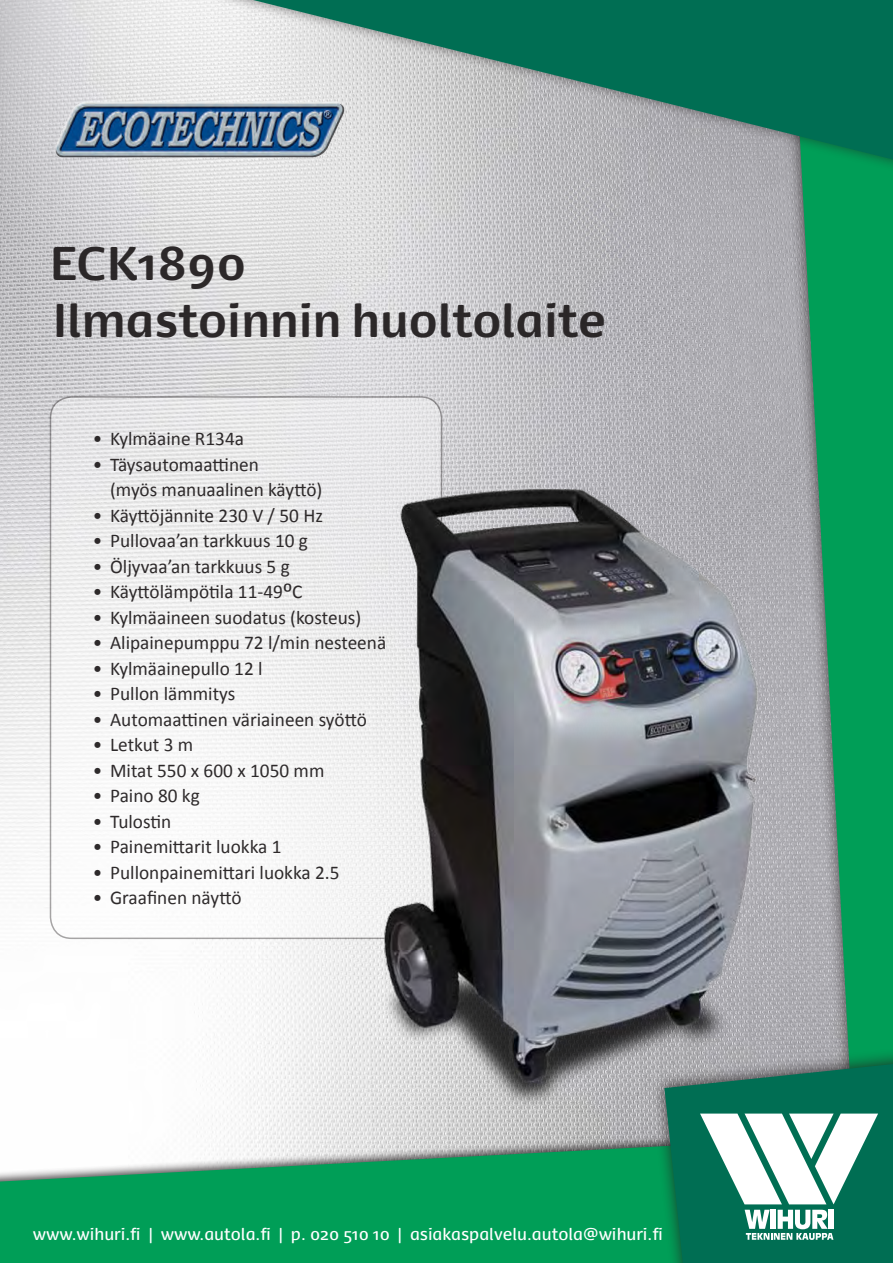
<style>
.page{position:relative;width:893px;height:1263px;background:#fff}
.page>*{position:absolute;margin:0;border:0;box-sizing:border-box;transform-origin:0 0}
.t1{font:700 45px/56.6px "Dancer Pro";color:#231f20}
.t2{font:19.5px/25.5px "Calibri";color:#231f20}
.t3{font:16.2px "Dancer Pro";color:#fff}
.s1{font-family:"Dancer Pro"}
</style>
<div class="page">
<img style="left:0;top:0;width:779px;height:1124px">
<svg style="left:792px;top:203px;width:101px;height:838px;fill:#009e57"></svg>
<div style="left:0;top:1124px;width:878px;height:139px;background:#231f20;opacity:.75"></div>
<svg style="left:0;top:1134px;width:651px;height:129px;fill:#009e57"></svg>
<div style="left:651px;top:1041px;width:242px;height:222px;background:#231f20;opacity:.75"></div>
<svg style="left:664px;top:1064px;width:229px;height:199px;fill:#006e53"></svg>
<svg style="left:700px;top:1113px;width:178px;height:91px"></svg>
<svg style="left:745px;top:1210px;width:88px;height:30px"></svg>
<div style="left:100px;top:0;width:793px;height:203px;background:#231f20;opacity:.75"></div>
<svg style="left:253px;top:0;width:640px;height:160px;fill:#006e53"></svg>
<img style="left:50px;top:99px;width:300px;height:60px">
<div style="left:50px;top:397px;width:391px;height:541px;background:linear-gradient(to bottom,#e5e5e6,#fdfdfd);border-radius:21px"></div>
<img style="left:329px;top:396px;width:491px;height:739px">
<h1 class="t1" style="left:50px;top:233px;width:558px">ECK1890<br>Ilmastoinnin huoltolaite</h1>
<p class="t2" style="left:92px;top:426px;width:153px">• Kylmäaine R134a</p>
<p class="t2" style="left:110px;top:451px;width:214px;text-indent:-18px">• Täysautomaattinen<br>(myös manuaalinen käyttö)</p>
<p class="t2" style="left:92px;top:502px;width:232px">• Käyttöjännite 230 V / 50 Hz</p>
<p class="t2" style="left:92px;top:528px;width:217px">• Pullovaa’an tarkkuus 10 g</p>
<p class="t2" style="left:92px;top:553px;width:199px">• Öljyvaa’an tarkkuus 5 g</p>
<p class="t2" style="left:92px;top:579px;width:212px">• Käyttölämpötila 11-49<span class="s1">º</span>C</p>
<p class="t2" style="left:92px;top:604px;width:271px">• Kylmäaineen suodatus (kosteus)</p>
<p class="t2" style="left:92px;top:630px;width:296px">• Alipainepumppu 72 l/min nesteenä</p>
<p class="t2" style="left:92px;top:655px;width:172px">• Kylmäainepullo 12 l</p>
<p class="t2" style="left:92px;top:681px;width:145px">• Pullon lämmitys</p>
<p class="t2" style="left:92px;top:706px;width:276px">• Automaattinen väriaineen syöttö</p>
<p class="t2" style="left:92px;top:732px;width:103px">• Letkut 3 m</p>
<p class="t2" style="left:92px;top:757px;width:234px">• Mitat 550 x 600 x 1050 mm</p>
<p class="t2" style="left:92px;top:783px;width:109px">• Paino 80 kg</p>
<p class="t2" style="left:92px;top:808px;width:81px">• Tulostin</p>
<p class="t2" style="left:92px;top:834px;width:191px">• Painemittarit luokka 1</p>
<p class="t2" style="left:92px;top:859px;width:249px">• Pullonpainemittari luokka 2.5</p>
<p class="t2" style="left:92px;top:885px;width:151px">• Graafinen näyttö</p>
<p class="t3" style="left:33px;top:1222px;width:631px">www.wihuri.fi | www.autola.fi | p. 020 510 10 | asiakaspalvelu.autola@wihuri.fi</p>
</div>
